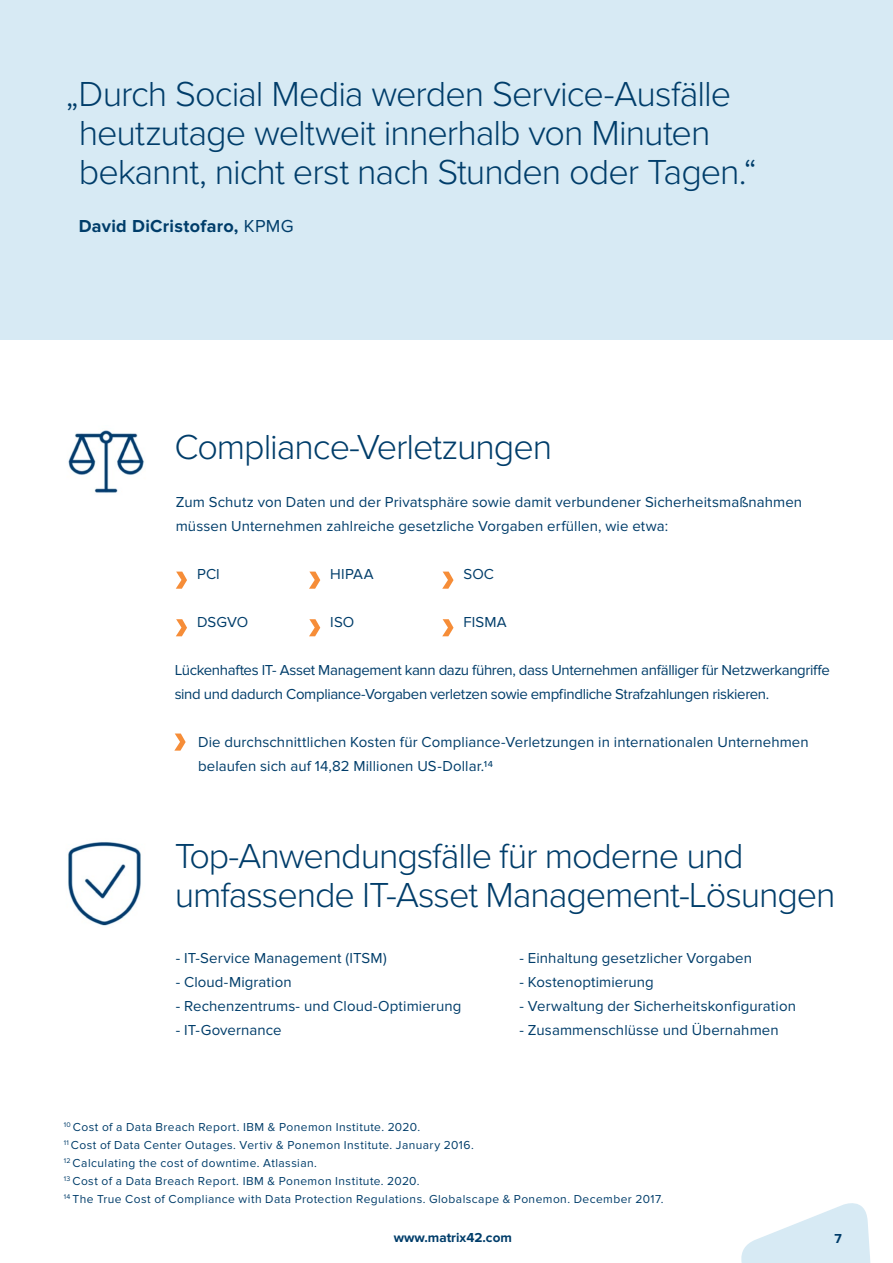
<style>
.page{position:relative;width:893px;height:1263px;background:#fff}
.page>*{position:absolute;margin:0;border:0;box-sizing:border-box;transform-origin:0 0}
.t1{font:300 36px/39px "Proxima Nova";letter-spacing:-.03em;color:#003d6a}
.t2{font:700 18px "Proxima Nova";letter-spacing:.015em;color:#003d6a}
.t3{font:15px/24px "Proxima Nova";letter-spacing:.005em;color:#003d6a}
.t4{font:15px/24px "Proxima Nova";letter-spacing:-.025em;color:#003d6a}
.t5{font:700 13.5px "Proxima Nova";color:#003d6a}
.t6{font:12px "Proxima Nova";letter-spacing:.035em;color:#003d6a}
.s1{font-weight:400}
</style>
<div class="page">
<svg style="left:741px;top:1203px;width:130px;height:60px"></svg>
<div style="left:0;top:0;width:893px;height:339px;background:#d7eaf4"></div>
<svg style="left:176px;top:572px;width:11px;height:17px"></svg>
<svg style="left:174px;top:733px;width:12px;height:18px"></svg>
<svg style="left:309px;top:572px;width:11px;height:17px"></svg>
<svg style="left:176px;top:619px;width:11px;height:17px"></svg>
<svg style="left:309px;top:619px;width:11px;height:17px"></svg>
<img style="left:68px;top:430px;width:76px;height:63px">
<img style="left:68px;top:842px;width:73px;height:84px">
<svg style="left:442px;top:572px;width:12px;height:17px"></svg>
<svg style="left:442px;top:619px;width:12px;height:17px"></svg>
<p class="t1" style="left:79px;top:73px;width:680px;text-indent:-13px">„Durch Social Media werden Service-Ausfälle heutzutage weltweit innerhalb von Minuten bekannt, nicht erst nach Stunden oder Tagen.“</p>
<p class="t2" style="left:79px;top:216px;width:217px">David DiCristofaro, <span class="s1">KPMG</span></p>
<p class="t1" style="left:174px;top:425px;width:379px">Compliance-Verletzungen</p>
<p class="t3" style="left:176px;top:490px;width:628px">Zum Schutz von Daten und der Privatsphäre sowie damit verbundener Sicherheitsmaßnahmen müssen Unternehmen zahlreiche gesetzliche Vorgaben erfüllen, wie etwa:</p>
<p class="t3" style="left:197px;top:562px;width:24px">PCI</p>
<p class="t3" style="left:197px;top:610px;width:53px">DSGVO</p>
<p class="t3" style="left:330px;top:562px;width:45px">HIPAA</p>
<p class="t3" style="left:330px;top:610px;width:26px">ISO</p>
<p class="t3" style="left:463px;top:562px;width:32px">SOC</p>
<p class="t3" style="left:463px;top:610px;width:45px">FISMA</p>
<p class="t4" style="left:175px;top:658px;width:657px">Lückenhaftes IT- Asset Management kann dazu führen, dass Unternehmen anfälliger für Netzwerkangriffe sind und dadurch Compliance-Vorgaben verletzen sowie empfindliche Strafzahlungen riskieren.</p>
<p class="t3" style="left:198px;top:730px;width:612px">Die durchschnittlichen Kosten für Compliance-Verletzungen in internationalen Unternehmen belaufen sich auf 14,82 Millionen US-Dollar.14</p>
<p class="t1" style="left:175px;top:835px;width:662px">Top-Anwendungsfälle für moderne und umfassende IT-Asset Management-Lösungen</p>
<p class="t3" style="left:176px;top:946px;width:212px">- IT-Service Management (ITSM)</p>
<p class="t3" style="left:176px;top:970px;width:117px">- Cloud-Migration</p>
<p class="t3" style="left:176px;top:994px;width:287px">- Rechenzentrums- und Cloud-Optimierung</p>
<p class="t3" style="left:176px;top:1018px;width:107px">- IT-Governance</p>
<p class="t3" style="left:519px;top:946px;width:234px">- Einhaltung gesetzlicher Vorgaben</p>
<p class="t3" style="left:519px;top:970px;width:136px">- Kostenoptimierung</p>
<p class="t3" style="left:519px;top:994px;width:278px">- Verwaltung der Sicherheitskonfiguration</p>
<p class="t3" style="left:519px;top:1018px;width:261px">- Zusammenschlüsse und Übernahmen</p>
<p class="t6" style="left:64px;top:1120px;width:358px"><sup>10</sup> Cost of a Data Breach Report. IBM &amp; Ponemon Institute. 2020.</p>
<p class="t6" style="left:64px;top:1138px;width:412px"><sup>11</sup> Cost of Data Center Outages. Vertiv &amp; Ponemon Institute. January 2016.</p>
<p class="t6" style="left:64px;top:1156px;width:255px"><sup>12</sup> Calculating the cost of downtime. Atlassian.</p>
<p class="t6" style="left:64px;top:1174px;width:357px"><sup>13</sup> Cost of a Data Breach Report. IBM &amp; Ponemon Institute. 2020.</p>
<p class="t6" style="left:64px;top:1192px;width:601px"><sup>14</sup> The True Cost of Compliance with Data Protection Regulations. Globalscape &amp; Ponemon. December 2017.</p>
<p class="t5" style="left:394px;top:1229px;width:120px">www.matrix42.com</p>
<p class="t5" style="left:835px;top:1230px;width:9px">7</p>
</div>
